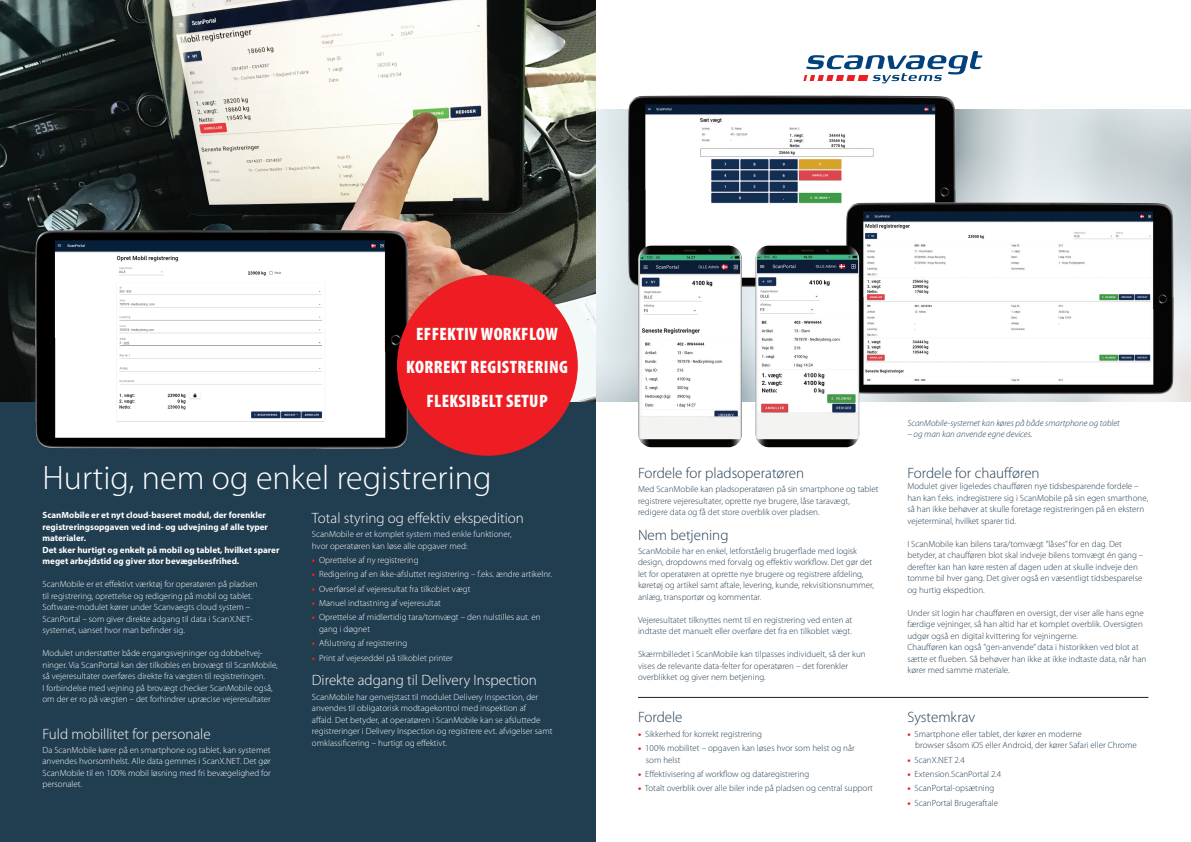
<style>
.page{position:relative;width:1191px;height:842px;background:#fff}
.page>*{position:absolute;margin:0;border:0;box-sizing:border-box;transform-origin:0 0}
.t1{font:300 34px "Myriad Pro";color:#fff}
.t2{font:900 condensed 18px "Myriad Pro";letter-spacing:.02em;color:#fff}
.t3{font:300 15px "Myriad Pro";color:#fff}
.t4{font:300 15px "Myriad Pro";color:#213d50}
.t5{font:300 9px/11.5px "Myriad Pro";color:#213d50}
.t6{font:300 9px/11.5px "Myriad Pro";color:#fff}
.t7{font:700 9px/11.5px "Myriad Pro";color:#fff}
.t8{font:italic 300 9px "Myriad Pro";color:#213d50}
.s1{font-weight:900;color:#ee1d23}
</style>
<div class="page">
<img style="left:595px;top:110px;width:596px;height:291px">
<div style="left:0;top:0;width:595px;height:842px;background:#213d50"></div>
<img style="left:0;top:0;width:595px;height:401px">
<hr style="left:43px;top:110px;width:53px;height:1px;background:#231f20">
<img style="left:18px;top:218px;width:401px;height:231px">
<svg style="left:803px;top:51px;width:179px;height:32px"></svg>
<img style="left:612px;top:95px;width:352px;height:203px">
<img style="left:831px;top:191px;width:351px;height:214px">
<div style="left:397px;top:275px;width:181px;height:181px;background:#ee1d23;border-radius:50%"></div>
<hr style="left:638px;top:697px;width:510px;height:1px;background:#231f20">
<img style="left:638px;top:245px;width:104px;height:202px">
<img style="left:755px;top:245px;width:104px;height:202px">
<p class="t2" style="left:416px;top:322px;width:143px">EFFEKTIV WORKFLOW</p>
<p class="t2" style="left:406px;top:356px;width:163px">KORREKT REGISTRERING</p>
<p class="t2" style="left:426px;top:389px;width:123px">FLEKSIBELT SETUP</p>
<p class="t1" style="left:43px;top:457px;width:450px">Hurtig, nem og enkel registrering</p>
<p class="t7" style="left:43px;top:509px;width:227px">ScanMobile er et nyt cloud-baseret modul, der forenkler registreringsopgaven ved ind- og udvejning af alle typer materialer.</p>
<p class="t7" style="left:43px;top:544px;width:238px">Det sker hurtigt og enkelt på mobil og tablet, hvilket sparer meget arbejdstid og giver stor bevægelsesfrihed.</p>
<p class="t6" style="left:43px;top:579px;width:216px">ScanMobile er et effektivt værktøj for operatøren på pladsen til registrering, oprettelse og redigering på mobil og tablet.<br>Software-modulet kører under Scanvaegts cloud system – ScanPortal – som giver direkte adgang til data i ScanX.NET-</p>
<p class="t6" style="left:43px;top:625px;width:144px">systemet, uanset hvor man befinder sig.</p>
<p class="t6" style="left:43px;top:648px;width:237px">Modulet understøtter både engangsvejninger og dobbeltvej&shy;ninger. Via ScanPortal kan der tilkobles en brovægt til ScanMobile, så vejeresultater overføres direkte fra vægten til registreringen.</p>
<p class="t6" style="left:43px;top:682px;width:232px">I forbindelse med vejning på brovægt checker ScanMobile også, om der er ro på vægten – det forhindrer upræcise vejeresultater</p>
<p class="t3" style="left:43px;top:724px;width:170px">Fuld mobillitet for personale</p>
<p class="t6" style="left:43px;top:744px;width:230px;text-align:justify">Da ScanMobile kører på en smartphone og tablet, kan systemet anvendes hvorsomhelst. Alle data gemmes i ScanX.NET. Det gør ScanMobile til en 100% mobil løsning med fri bevægelighed for personalet.</p>
<p class="t3" style="left:312px;top:509px;width:213px">Total styring og effektiv ekspedition</p>
<p class="t6" style="left:312px;top:528px;width:201px">ScanMobile er et komplet system med enkle funktioner, hvor operatøren kan løse alle opgaver med:</p>
<p class="t6" style="left:312px;top:554px;width:108px"><span class="s1">•</span> Oprettelse af ny registrering</p>
<p class="t6" style="left:312px;top:569px;width:242px"><span class="s1">•</span> Redigering af en ikke-afsluttet registrering – f.eks. ændre artikelnr.</p>
<p class="t6" style="left:312px;top:583px;width:160px"><span class="s1">•</span> Overførsel af vejeresultat fra tilkoblet vægt</p>
<p class="t6" style="left:312px;top:597px;width:130px"><span class="s1">•</span> Manuel indtastning af vejeresultat</p>
<p class="t6" style="left:319px;top:612px;width:223px;text-indent:-7px"><span class="s1">•</span> Oprettelse af midlertidig tara/tomvægt – den nulstilles aut. en gang i døgnet</p>
<p class="t6" style="left:312px;top:637px;width:97px"><span class="s1">•</span> Afslutning af registrering</p>
<p class="t6" style="left:312px;top:652px;width:142px"><span class="s1">•</span> Print af vejeseddel på tilkoblet printer</p>
<p class="t3" style="left:312px;top:671px;width:226px">Direkte adgang til Delivery Inspection</p>
<p class="t6" style="left:312px;top:691px;width:242px">ScanMobile har genvejstast til modulet Delivery Inspection, der anvendes til obligatorisk modtagekontrol med inspektion af<br>affald. Det betyder, at operatøren i ScanMobile kan se afsluttede registreringer i Delivery Inspection og registrere evt. afvigelser samt omklassificering – hurtigt og effektivt.</p>
<p class="t4" style="left:638px;top:464px;width:168px">Fordele for pladsoperatøren</p>
<p class="t5" style="left:638px;top:483px;width:242px">Med ScanMobile kan pladsoperatøren på sin smartphone og tablet registrere vejeresultater, oprette nye brugere, låse taravægt, redigere data og få det store overblik over pladsen.</p>
<p class="t4" style="left:638px;top:526px;width:92px">Nem betjening</p>
<p class="t5" style="left:638px;top:545px;width:237px">ScanMobile har en enkel, letforståelig brugerflade med logisk design, dropdowns med forvalg og effektiv workflow. Det gør det let for operatøren at oprette nye brugere og registrere afdeling, køretøj og artikel samt aftale, levering, kunde, rekvisitionsnummer, anlæg, transportør og kommentar.</p>
<p class="t5" style="left:638px;top:614px;width:216px">Vejeresultatet tilknyttes nemt til en registrering ved enten at indtaste det manuelt eller overføre det fra en tilkoblet vægt.</p>
<p class="t5" style="left:638px;top:649px;width:229px">Skærmbilledet i ScanMobile kan tilpasses individuelt, så der kun vises de relevante data-felter for operatøren – det forenkler overblikket og giver nem betjening.</p>
<p class="t4" style="left:638px;top:708px;width:46px">Fordele</p>
<p class="t5" style="left:638px;top:728px;width:125px"><span class="s1">•</span> Sikkerhed for korrekt registrering</p>
<p class="t5" style="left:646px;top:742px;width:210px;text-indent:-8px"><span class="s1">•</span> 100% mobilitet – opgaven kan løses hvor som helst og når som helst</p>
<p class="t5" style="left:638px;top:768px;width:173px"><span class="s1">•</span> Effektivisering af workflow og dataregistrering</p>
<p class="t5" style="left:638px;top:782px;width:236px"><span class="s1">•</span> Totalt overblik over alle biler inde på pladsen og central support</p>
<p class="t8" style="left:907px;top:417px;width:214px">ScanMobile-systemet kan køres på både smartphone og tablet</p>
<p class="t8" style="left:907px;top:429px;width:126px">– og man kan anvende egne devices.</p>
<p class="t4" style="left:907px;top:464px;width:134px">Fordele for chaufføren</p>
<p class="t5" style="left:907px;top:480px;width:242px">Modulet giver ligeledes chaufføren nye tidsbesparende fordele – han kan f.eks. indregistrere sig i ScanMobile på sin egen smarthone, så han ikke behøver at skulle foretage registreringen på en ekstern vejeterminal, hvilket sparer tid.</p>
<p class="t5" style="left:907px;top:538px;width:237px">I ScanMobile kan bilens tara/tomvægt ”låses” for en dag. Det betyder, at chaufføren blot skal indveje bilens tomvægt én gang – derefter kan han køre resten af dagen uden at skulle indveje den tomme bil hver gang. Det giver også en væsentligt tidsbesparelse og hurtig ekspedtion.</p>
<p class="t5" style="left:907px;top:607px;width:238px;text-align:justify">Under sit login har chaufføren en oversigt, der viser alle hans egne færdige vejninger, så han altid har et komplet overblik. Oversigten udgør også en digital kvittering for vejningerne.</p>
<p class="t5" style="left:907px;top:641px;width:240px">Chaufføren kan også ”gen-anvende” data i historikken ved blot at sætte et flueben. Så behøver han ikke at ikke indtaste data, når han kører med samme materiale.</p>
<p class="t4" style="left:907px;top:708px;width:69px">Systemkrav</p>
<p class="t5" style="left:915px;top:728px;width:223px;text-indent:-8px"><span class="s1">•</span> Smartphone eller tablet, der kører en moderne<br>browser såsom iOS eller Android, der kører Safari eller Chrome</p>
<p class="t5" style="left:907px;top:754px;width:59px"><span class="s1">•</span> ScanX.NET 2.4</p>
<p class="t5" style="left:907px;top:768px;width:95px"><span class="s1">•</span> Extension.ScanPortal 2.4</p>
<p class="t5" style="left:907px;top:782px;width:89px"><span class="s1">•</span> ScanPortal-opsætning</p>
<p class="t5" style="left:907px;top:797px;width:92px"><span class="s1">•</span> ScanPortal Brugeraftale</p>
</div>
